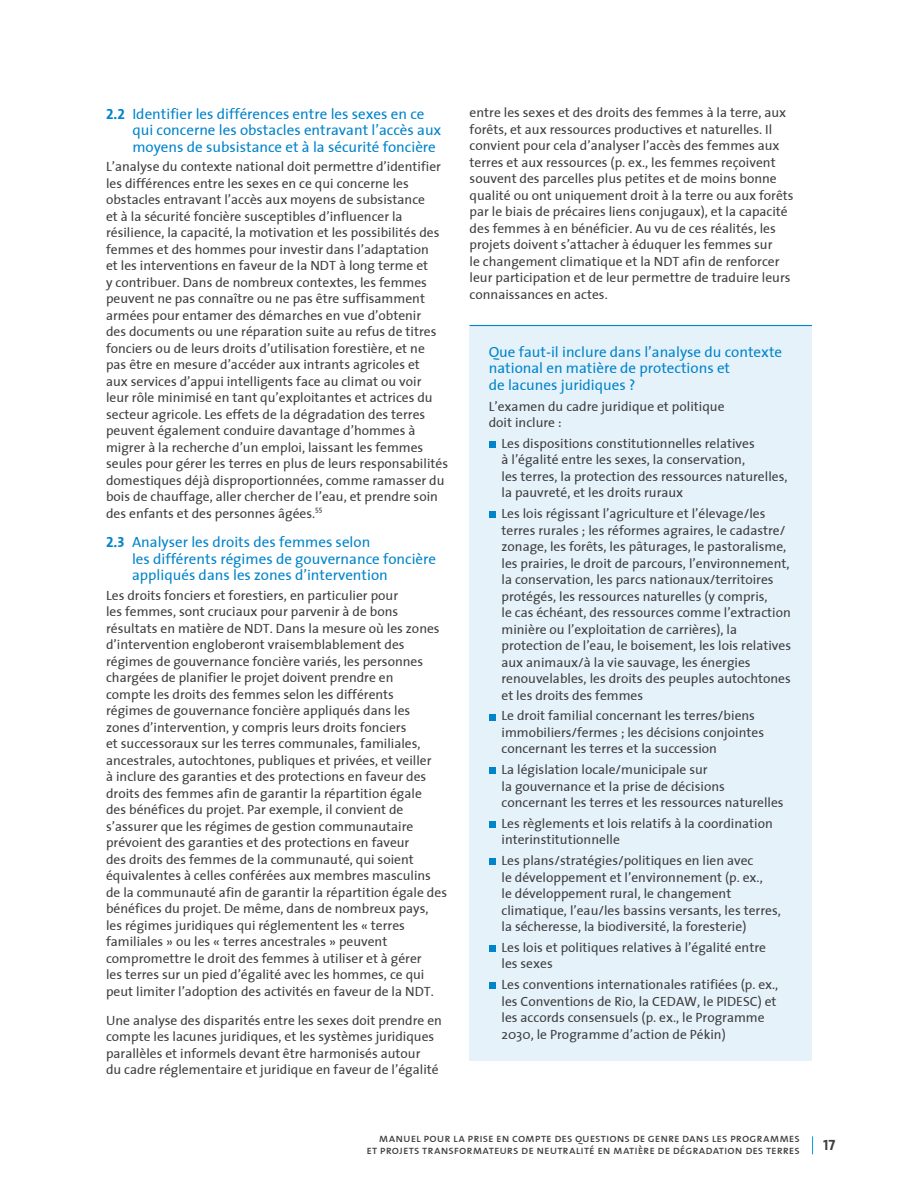
<style>
.page{position:relative;width:918px;height:1188px;background:#fff}
.page>*{position:absolute;margin:0;border:0;box-sizing:border-box;transform-origin:0 0}
.t1{font:15px/16.5px "The Sans";color:#0084ca}
.t2{font:15px "The Sans Bold Caps";color:#3e3e3f}
.t3{font:13.5px/16.5px "The Sans";color:#3e3e3f}
.t4{font:12px/12px "The Sans Caps";color:#3e3e3f;text-align:right}
.s1{font-family:"The Sans Bold Caps"}
</style>
<div class="page">
<svg style="left:812px;top:1136px;width:1px;height:18px"></svg>
<div style="left:470px;top:325px;width:342px;height:736px;background:#e6f2fa"></div>
<hr style="left:470px;top:325px;width:342px;height:1px;background:#0084ca">
<div style="left:489px;top:441px;width:6px;height:7px;background:#0084ca"></div>
<div style="left:489px;top:511px;width:6px;height:7px;background:#0084ca"></div>
<svg style="left:489px;top:714px;width:6px;height:6px"></svg>
<div style="left:489px;top:767px;width:6px;height:7px;background:#0084ca"></div>
<div style="left:489px;top:821px;width:6px;height:7px;background:#0084ca"></div>
<div style="left:489px;top:858px;width:6px;height:7px;background:#0084ca"></div>
<div style="left:489px;top:945px;width:6px;height:7px;background:#0084ca"></div>
<div style="left:489px;top:982px;width:6px;height:7px;background:#0084ca"></div>
<p class="t1" style="left:132px;top:105px;width:311px;text-indent:-26px"><span class="s1">2.2</span> Identifier les différences entre les sexes en ce qui concerne les obstacles entravant l’accès aux moyens de subsistance et à la sécurité foncière</p>
<p class="t3" style="left:106px;top:158px;width:344px">L’analyse du contexte national doit permettre d’identifier les différences entre les sexes en ce qui concerne les obstacles entravant l’accès aux moyens de subsistance<br>et à la sécurité foncière susceptibles d’influencer la résilience, la capacité, la motivation et les possibilités des femmes et des hommes pour investir dans l’adaptation<br>et les interventions en faveur de la NDT à long terme et<br>y contribuer. Dans de nombreux contextes, les femmes peuvent ne pas connaître ou ne pas être suffisamment armées pour entamer des démarches en vue d’obtenir<br>des documents ou une réparation suite au refus de titres fonciers ou de leurs droits d’utilisation forestière, et ne pas être en mesure d’accéder aux intrants agricoles et<br>aux services d’appui intelligents face au climat ou voir<br>leur rôle minimisé en tant qu’exploitantes et actrices du secteur agricole. Les effets de la dégradation des terres peuvent également conduire davantage d’hommes à migrer à la recherche d’un emploi, laissant les femmes seules pour gérer les terres en plus de leurs responsabilités domestiques déjà disproportionnées, comme ramasser du bois de chauffage, aller chercher de l’eau, et prendre soin des enfants et des personnes âgées.<sup>55</sup></p>
<p class="t1" style="left:132px;top:533px;width:306px;text-indent:-26px"><span class="s1">2.3</span> Analyser les droits des femmes selon<br>les différents régimes de gouvernance foncière appliqués dans les zones d’intervention</p>
<p class="t3" style="left:106px;top:586px;width:342px">Les droits fonciers et forestiers, en particulier pour<br>les femmes, sont cruciaux pour parvenir à de bons résultats en matière de NDT. Dans la mesure où les zones d’intervention engloberont vraisemblablement des régimes de gouvernance foncière variés, les personnes chargées de planifier le projet doivent prendre en<br>compte les droits des femmes selon les différents<br>régimes de gouvernance foncière appliqués dans les zones d’intervention, y compris leurs droits fonciers<br>et successoraux sur les terres communales, familiales, ancestrales, autochtones, publiques et privées, et veiller<br>à inclure des garanties et des protections en faveur des droits des femmes afin de garantir la répartition égale<br>des bénéfices du projet. Par exemple, il convient de s’assurer que les régimes de gestion communautaire prévoient des garanties et des protections en faveur<br>des droits des femmes de la communauté, qui soient équivalentes à celles conférées aux membres masculins de la communauté afin de garantir la répartition égale des bénéfices du projet. De même, dans de nombreux pays, les régimes juridiques qui réglementent les « terres familiales » ou les « terres ancestrales » peuvent compromettre le droit des femmes à utiliser et à gérer<br>les terres sur un pied d’égalité avec les hommes, ce qui peut limiter l’adoption des activités en faveur de la NDT.</p>
<p class="t3" style="left:106px;top:1012px;width:337px">Une analyse des disparités entre les sexes doit prendre en compte les lacunes juridiques, et les systèmes juridiques parallèles et informels devant être harmonisés autour<br>du cadre réglementaire et juridique en faveur de l’égalité</p>
<p class="t3" style="left:470px;top:104px;width:326px">entre les sexes et des droits des femmes à la terre, aux forêts, et aux ressources productives et naturelles. Il convient pour cela d’analyser l’accès des femmes aux terres et aux ressources (p. ex., les femmes reçoivent souvent des parcelles plus petites et de moins bonne qualité ou ont uniquement droit à la terre ou aux forêts par le biais de précaires liens conjugaux), et la capacité des femmes à en bénéficier. Au vu de ces réalités, les projets doivent s’attacher à éduquer les femmes sur<br>le changement climatique et la NDT afin de renforcer leur participation et de leur permettre de traduire leurs connaissances en actes.</p>
<p class="t1" style="left:489px;top:343px;width:295px">Que faut-il inclure dans l’analyse du contexte national en matière de protections et<br>de lacunes juridiques ?</p>
<p class="t3" style="left:489px;top:397px;width:237px">L’examen du cadre juridique et politique doit inclure :</p>
<p class="t3" style="left:502px;top:435px;width:288px">Les dispositions constitutionnelles relatives<br>à l’égalité entre les sexes, la conservation,<br>les terres, la protection des ressources naturelles, la pauvreté, et les droits ruraux</p>
<p class="t3" style="left:502px;top:505px;width:291px">Les lois régissant l’agriculture et l’élevage/les terres rurales ; les réformes agraires, le cadastre/ zonage, les forêts, les pâturages, le pastoralisme, les prairies, le droit de parcours, l’environnement, la conservation, les parcs nationaux/territoires protégés, les ressources naturelles (y compris,<br>le cas échéant, des ressources comme l’extraction minière ou l’exploitation de carrières), la protection de l’eau, le boisement, les lois relatives aux animaux/à la vie sauvage, les énergies renouvelables, les droits des peuples autochtones et les droits des femmes</p>
<p class="t3" style="left:502px;top:707px;width:264px">Le droit familial concernant les terres/biens immobiliers/fermes ; les décisions conjointes concernant les terres et la succession</p>
<p class="t3" style="left:502px;top:761px;width:284px">La législation locale/municipale sur<br>la gouvernance et la prise de décisions concernant les terres et les ressources naturelles</p>
<p class="t3" style="left:502px;top:815px;width:273px">Les règlements et lois relatifs à la coordination interinstitutionnelle</p>
<p class="t3" style="left:502px;top:852px;width:281px">Les plans/stratégies/politiques en lien avec<br>le développement et l’environnement (p. ex.,<br>le développement rural, le changement climatique, l’eau/les bassins versants, les terres, la sécheresse, la biodiversité, la foresterie)</p>
<p class="t3" style="left:502px;top:939px;width:266px">Les lois et politiques relatives à l’égalité entre les sexes</p>
<p class="t3" style="left:502px;top:976px;width:278px">Les conventions internationales ratifiées (p. ex., les Conventions de Rio, la CEDAW, le PIDESC) et les accords consensuels (p. ex., le Programme 2030, le Programme d’action de Pékin)</p>
<p class="t4" style="left:366px;top:1132px;width:435px">manuel pour la prise en compte des questions de genre dans les programmes et projets transformateurs de neutralité en matière de dégradation des terres</p>
<p class="t2" style="left:823px;top:1133px;width:14px">17</p>
</div>
